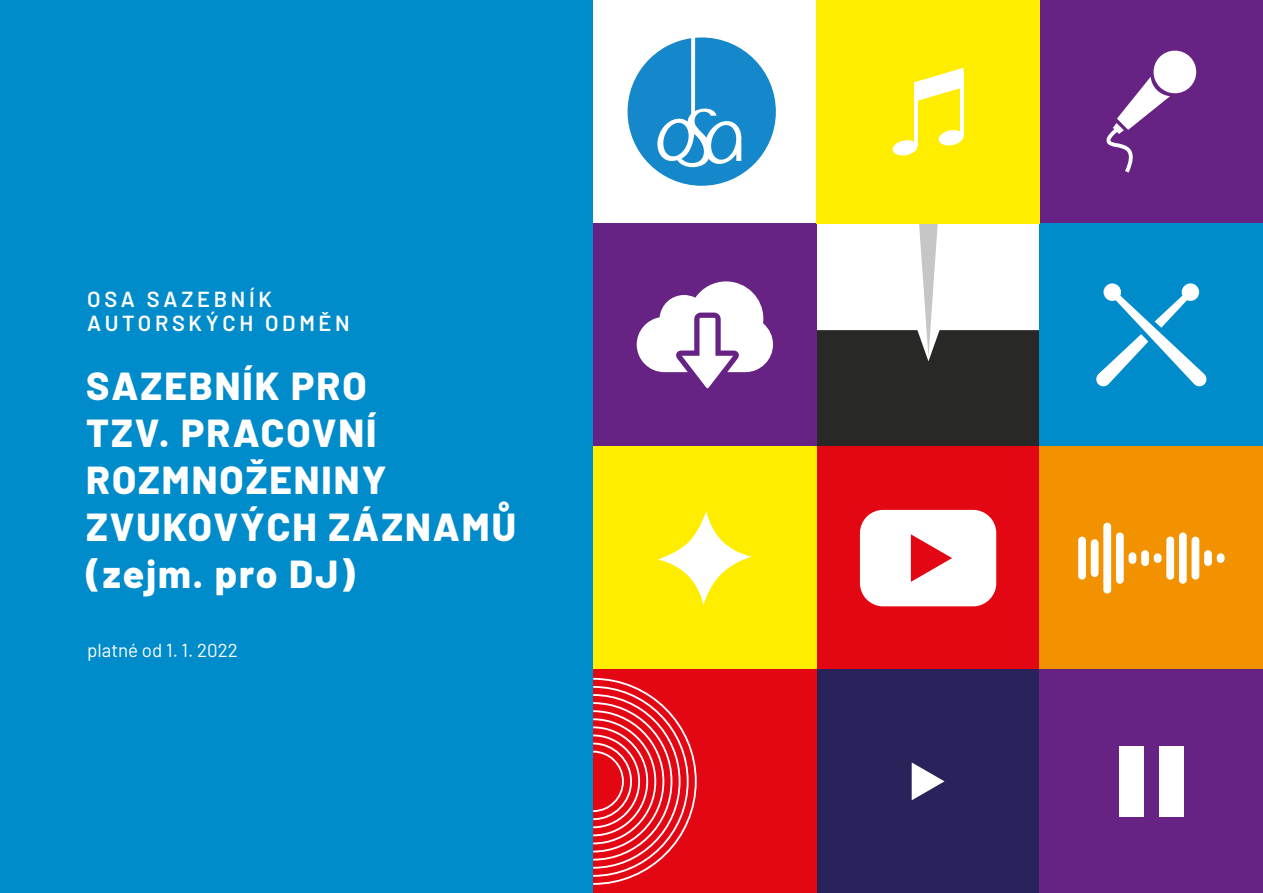
<style>
.page{position:relative;width:1263px;height:893px;background:#fff}
.page>*{position:absolute;margin:0;border:0;box-sizing:border-box;transform-origin:0 0}
.t1{font:800 39px/46.8px "Barlow";letter-spacing:.05em;color:#fff}
.t2{font:600 21.75px/24px "Barlow";letter-spacing:.17em;color:#fff}
.t3{font:18.75px "Barlow";color:#fff}
</style>
<div class="page">
<svg style="left:816px;top:223px;width:224px;height:223px"></svg>
<div style="left:0;top:0;width:593px;height:893px;background:#008bcb"></div>
<div style="left:816px;top:446px;width:224px;height:224px;background:#e30613"></div>
<div style="left:816px;top:670px;width:224px;height:223px;background:#29235c"></div>
<div style="left:593px;top:223px;width:223px;height:223px;background:#662383"></div>
<div style="left:593px;top:446px;width:223px;height:224px;background:#ffed00"></div>
<div style="left:593px;top:670px;width:223px;height:223px;background:#e30613"></div>
<div style="left:1040px;top:0;width:223px;height:223px;background:#662383"></div>
<div style="left:1040px;top:223px;width:223px;height:223px;background:#008bcb"></div>
<div style="left:1040px;top:446px;width:223px;height:224px;background:#f39200"></div>
<div style="left:1040px;top:670px;width:223px;height:223px;background:#662383"></div>
<svg style="left:627px;top:37px;width:149px;height:149px"></svg>
<div style="left:816px;top:0;width:224px;height:223px;background:#ffed00"></div>
<svg style="left:914px;top:68px;width:49px;height:34px"></svg>
<hr style="left:914px;top:83px;width:3px;height:63px;background:#fff">
<svg style="left:892px;top:139px;width:26px;height:17px"></svg>
<hr style="left:960px;top:73px;width:3px;height:63px;background:#fff">
<svg style="left:938px;top:129px;width:26px;height:17px"></svg>
<svg style="left:1106px;top:50px;width:91px;height:123px"></svg>
<svg style="left:593px;top:678px;width:104px;height:207px"></svg>
<svg style="left:1096px;top:283px;width:111px;height:104px"></svg>
<div style="left:1119px;top:746px;width:25px;height:71px;background:#fff"></div>
<div style="left:1159px;top:746px;width:24px;height:71px;background:#fff"></div>
<svg style="left:658px;top:511px;width:94px;height:94px"></svg>
<div style="left:1128px;top:552px;width:8px;height:12px;background:#fff;border-radius:4px"></div>
<div style="left:1154px;top:553px;width:7px;height:10px;background:#fff;border-radius:4px"></div>
<div style="left:1141px;top:550px;width:8px;height:16px;background:#fff;border-radius:4px"></div>
<div style="left:1217px;top:553px;width:7px;height:10px;background:#fff;border-radius:4px"></div>
<div style="left:1204px;top:550px;width:8px;height:16px;background:#fff;border-radius:4px"></div>
<div style="left:1103px;top:523px;width:8px;height:71px;background:#fff;border-radius:4px"></div>
<div style="left:1166px;top:537px;width:8px;height:43px;background:#fff;border-radius:4px"></div>
<div style="left:1116px;top:532px;width:8px;height:52px;background:#fff;border-radius:4px"></div>
<div style="left:1078px;top:537px;width:8px;height:43px;background:#fff;border-radius:4px"></div>
<div style="left:1179px;top:532px;width:8px;height:52px;background:#fff;border-radius:4px"></div>
<div style="left:1191px;top:537px;width:8px;height:43px;background:#fff;border-radius:4px"></div>
<div style="left:1091px;top:539px;width:7px;height:38px;background:#fff;border-radius:4px"></div>
<svg style="left:912px;top:762px;width:32px;height:38px"></svg>
<svg style="left:637px;top:281px;width:136px;height:108px"></svg>
<svg style="left:860px;top:510px;width:136px;height:96px;background:#fbe3e5"></svg>
<p class="t2" style="left:87px;top:286px;width:264px">OSA SAZEBNÍK<br>AUTORSKÝCH ODMĚN</p>
<p class="t1" style="left:86px;top:360px;width:431px">SAZEBNÍK PRO<br>TZV. PRACOVNÍ<br>ROZMNOŽENINY<br>ZVUKOVÝCH ZÁZNAMŮ (zejm. pro DJ)</p>
<p class="t3" style="left:87px;top:636px;width:152px">platné od 1. 1. 2022</p>
</div>
